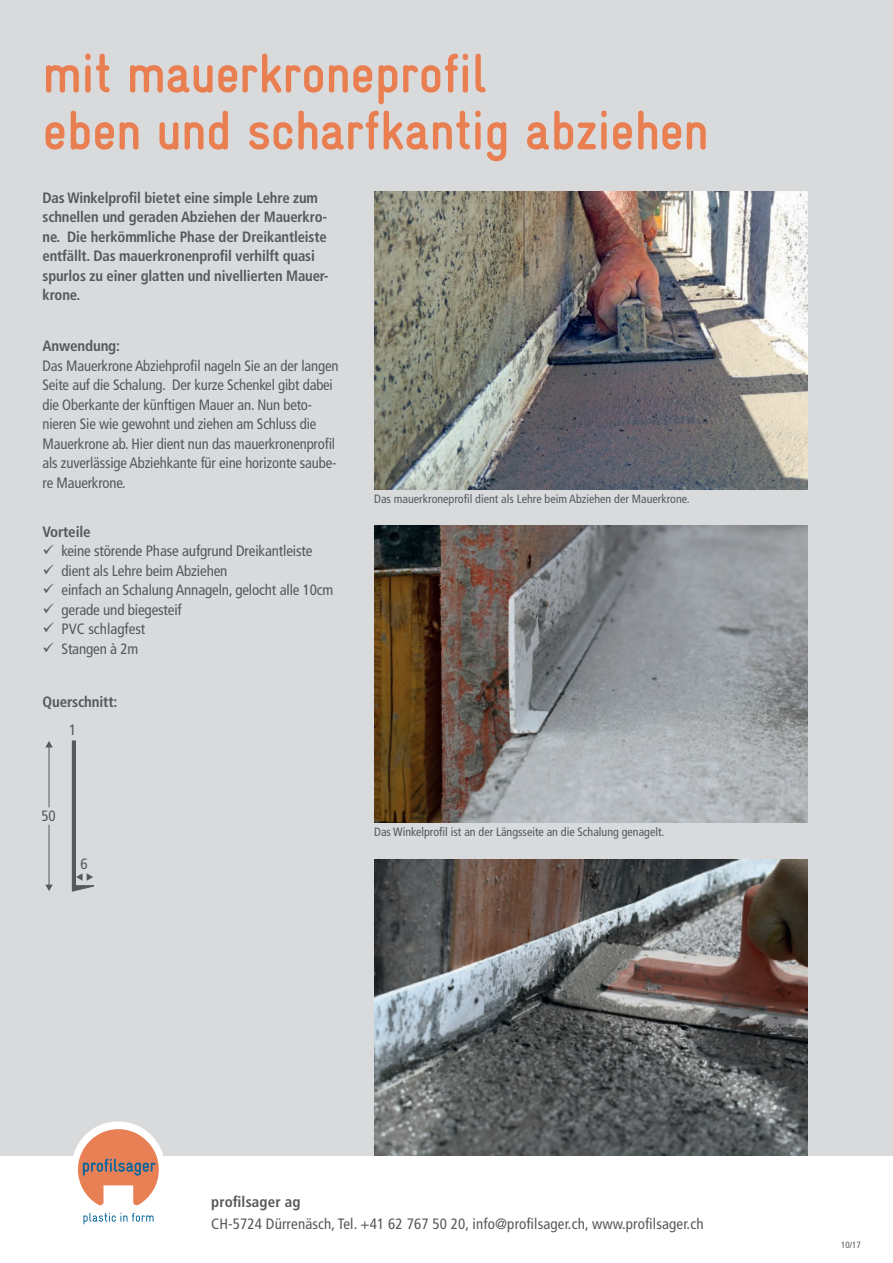
<style>
.page{position:relative;width:893px;height:1263px;background:#fff}
.page>*{position:absolute;margin:0;border:0;box-sizing:border-box;transform-origin:0 0}
.t1{font:700 condensed 55.5px/57px "Gravur";letter-spacing:-.01em;color:#e97e51}
.t2{font:condensed 15px/19.5px "Frutiger LT Com";letter-spacing:-.01em;color:#57585a}
.t3{font:700 condensed 15px/19.5px "Frutiger LT Com";letter-spacing:-.01em;color:#57585a}
.t4{font:condensed 15px "Frutiger LT Com";letter-spacing:.01em;color:#57585a}
.t5{font:700 condensed 15px "Frutiger LT Com";letter-spacing:.01em;color:#57585a}
.t6{font:condensed 12px "Frutiger LT Com";color:#57585a}
.t7{font:condensed 9px "Frutiger LT Com";color:#57585a}
</style>
<div class="page">
<div style="left:0;top:0;width:893px;height:1157px;background:#d9dadc"></div>
<img style="left:374px;top:859px;width:434px;height:298px">
<svg style="left:72px;top:1123px;width:92px;height:101px"></svg>
<img style="left:374px;top:525px;width:434px;height:298px">
<img style="left:374px;top:191px;width:434px;height:298px">
<hr style="left:49px;top:825px;width:1px;height:61px;background:#57585a">
<svg style="left:45px;top:885px;width:8px;height:6px"></svg>
<hr style="left:49px;top:746px;width:1px;height:61px;background:#57585a">
<svg style="left:45px;top:741px;width:8px;height:6px"></svg>
<svg style="left:71px;top:740px;width:23px;height:152px"></svg>
<h1 class="t1" style="left:43px;top:45px;width:668px">mit mauerkroneprofil<br>eben und scharfkantig abziehen</h1>
<p class="t3" style="left:43px;top:188px;width:287px">Das Winkelprofil bietet eine simple Lehre zum schnellen und geraden Abziehen der Mauerkro&shy;ne. Die herkömmliche Phase der Dreikantleiste entfällt. Das mauerkronenprofil verhilft quasi spurlos zu einer glatten und nivellierten Mauer&shy;krone.</p>
<p class="t3" style="left:43px;top:336px;width:79px">Anwendung:</p>
<p class="t2" style="left:43px;top:356px;width:298px">Das Mauerkrone Abziehprofil nageln Sie an der langen Seite auf die Schalung. Der kurze Schenkel gibt dabei die Oberkante der künftigen Mauer an. Nun beto&shy;nieren Sie wie gewohnt und ziehen am Schluss die Mauerkrone ab. Hier dient nun das mauerkronenprofil als zuverlässige Abziehkante für eine horizonte saube&shy;re Mauerkrone.</p>
<p class="t3" style="left:43px;top:522px;width:50px">Vorteile</p>
<p class="t2" style="left:43px;top:541px;width:271px">✓ keine störende Phase aufgrund Dreikantleiste</p>
<p class="t2" style="left:43px;top:561px;width:186px">✓ dient als Lehre beim Abziehen</p>
<p class="t2" style="left:43px;top:580px;width:292px">✓ einfach an Schalung Annageln, gelocht alle 10cm</p>
<p class="t2" style="left:43px;top:600px;width:141px">✓ gerade und biegesteif</p>
<p class="t2" style="left:43px;top:619px;width:104px">✓ PVC schlagfest</p>
<p class="t2" style="left:43px;top:639px;width:97px">✓ Stangen à 2m</p>
<p class="t3" style="left:43px;top:692px;width:76px">Querschnitt:</p>
<p class="t2" style="left:69px;top:720px;width:9px">1</p>
<p class="t2" style="left:41px;top:806px;width:16px">50</p>
<p class="t2" style="left:81px;top:854px;width:9px">6</p>
<p class="t6" style="left:374px;top:491px;width:317px">Das mauerkroneprofil dient als Lehre beim Abziehen der Mauerkrone.</p>
<p class="t6" style="left:374px;top:825px;width:292px">Das Winkelprofil ist an der Längsseite an die Schalung genagelt.</p>
<p class="t5" style="left:211px;top:1193px;width:91px">profilsager ag</p>
<p class="t4" style="left:211px;top:1215px;width:494px">CH-5724 Dürrenäsch, Tel. +41 62 767 50 20, info@profilsager.ch, www.profilsager.ch</p>
<p class="t7" style="left:841px;top:1240px;width:21px">10/17</p>
</div>
